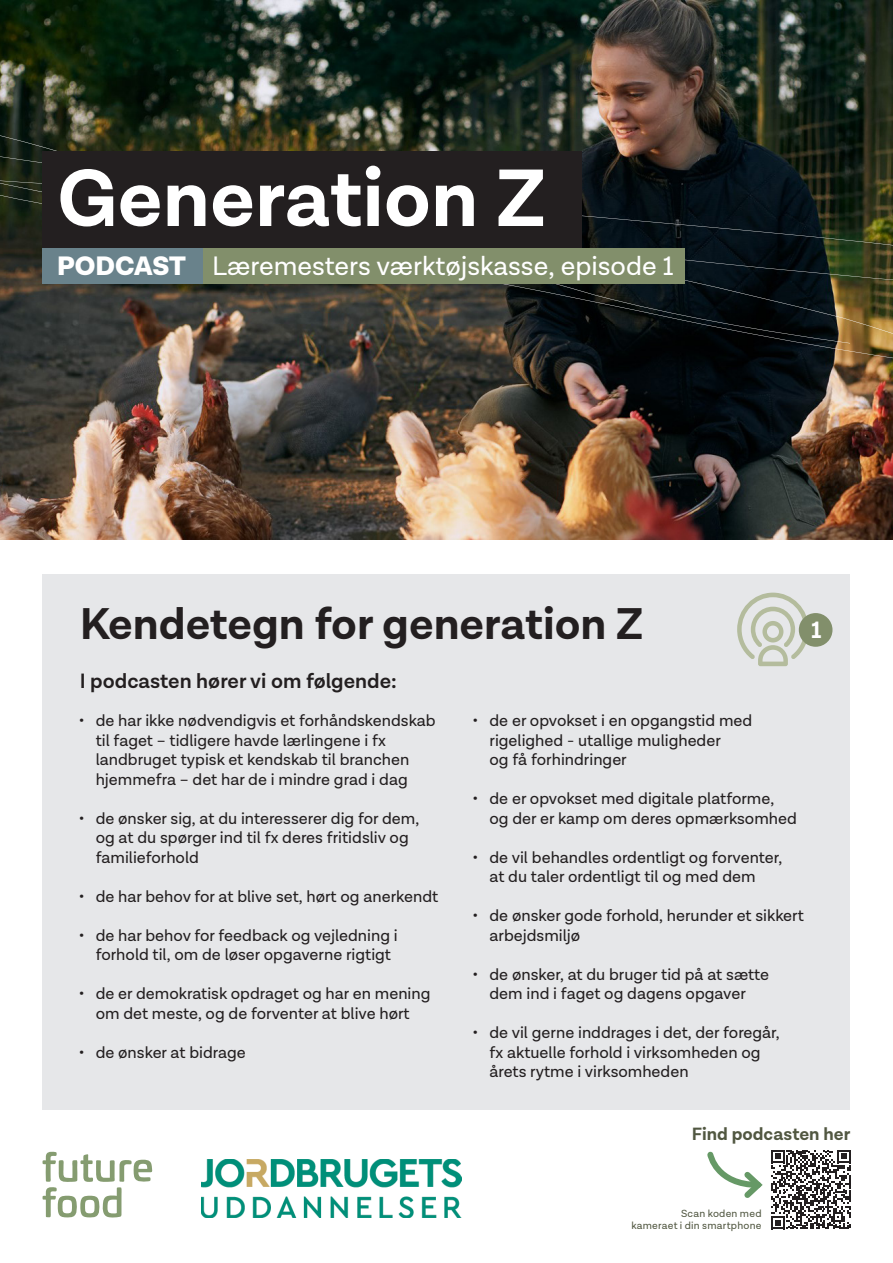
<style>
.page{position:relative;width:893px;height:1263px;background:#fff}
.page>*{position:absolute;margin:0;border:0;box-sizing:border-box;transform-origin:0 0}
.t1{font:700 82.2px "Lota Grotesque";color:#fff}
.t2{font:700 45px "Lota Grotesque";color:#231f20}
.t3{font:27px "Lota Grotesque";color:#fff}
.t4{font:900 27px "Lota Grotesque";letter-spacing:-.005em;color:#fff}
.t5{font:700 23.85px "Lota Grotesque";color:#fff}
.t6{font:600 21px "Lota Grotesque";color:#231f20}
.t7{font:700 18px "Lota Grotesque";color:#515741}
.t8{font:16.5px/19.5px "Lota Grotesque";color:#231f20}
.t9{font:10.5px "Lota Grotesque";letter-spacing:.02em;color:#515741}
</style>
<div class="page">
<div style="left:43px;top:575px;width:807px;height:535px;background:#e6e7e9"></div>
<img style="left:0;top:0;width:893px;height:539px">
<img style="left:0;top:385px;width:893px;height:56px">
<img style="left:0;top:78px;width:893px;height:307px">
<svg style="left:850px;top:180px;width:43px;height:107px;background:#393e1c"></svg>
<img style="left:0;top:104px;width:850px;height:239px">
<svg style="left:43px;top:1152px;width:109px;height:65px"></svg>
<img style="left:201px;top:1159px;width:260px;height:58px">
<div style="left:43px;top:152px;width:539px;height:97px;background:#231f20"></div>
<div style="left:202px;top:249px;width:483px;height:35px;background:#828f6b"></div>
<div style="left:43px;top:249px;width:160px;height:35px;background:#69828b"></div>
<div style="left:799px;top:613px;width:33px;height:34px;background:#828f6b;border-radius:50%"></div>
<svg style="left:737px;top:593px;width:72px;height:73px"></svg>
<svg style="left:707px;top:1150px;width:143px;height:79px"></svg>
<p class="t1" style="left:57px;top:151px;width:490px">Generation Z</p>
<p class="t4" style="left:57px;top:250px;width:130px">PODCAST</p>
<p class="t3" style="left:212px;top:251px;width:463px">Læremesters værktøjskasse, episode 1</p>
<p class="t2" style="left:80px;top:598px;width:565px">Kendetegn for generation Z</p>
<p class="t5" style="left:811px;top:616px;width:12px">1</p>
<p class="t6" style="left:80px;top:668px;width:319px">I podcasten hører vi om følgende:</p>
<p class="t8" style="left:96px;top:711px;width:341px;text-indent:-17px">• de har ikke nødvendigvis et forhåndskendskab til faget – tidligere havde lærlingene i fx landbruget typisk et kendskab til branchen hjemmefra – det har de i mindre grad i dag</p>
<p class="t8" style="left:96px;top:809px;width:325px;text-indent:-17px">• de ønsker sig, at du interesserer dig for dem, og at du spørger ind til fx deres fritidsliv og familieforhold</p>
<p class="t8" style="left:79px;top:887px;width:361px">• de har behov for at blive set, hørt og anerkendt</p>
<p class="t8" style="left:96px;top:926px;width:304px;text-indent:-17px">• de har behov for feedback og vejledning i forhold til, om de løser opgaverne rigtigt</p>
<p class="t8" style="left:79px;top:984px;width:353px;text-align:center">• de er demokratisk opdraget og har en mening om det meste, og de forventer at blive hørt</p>
<p class="t8" style="left:79px;top:1043px;width:169px">• de ønsker at bidrage</p>
<p class="t8" style="left:489px;top:711px;width:264px;text-indent:-17px">• de er opvokset i en opgangstid med rigelighed - utallige muligheder<br>og få forhindringer</p>
<p class="t8" style="left:489px;top:789px;width:309px;text-indent:-17px">• de er opvokset med digitale platforme, og der er kamp om deres opmærksomhed</p>
<p class="t8" style="left:472px;top:848px;width:311px;text-align:center">• de vil behandles ordentligt og forventer, at du taler ordentligt til og med dem</p>
<p class="t8" style="left:489px;top:906px;width:316px;text-indent:-17px">• de ønsker gode forhold, herunder et sikkert arbejdsmiljø</p>
<p class="t8" style="left:472px;top:965px;width:298px;text-align:center">• de ønsker, at du bruger tid på at sætte dem ind i faget og dagens opgaver</p>
<p class="t8" style="left:489px;top:1023px;width:292px;text-indent:-17px">• de vil gerne inddrages i det, der foregår, fx aktuelle forhold i virksomheden og årets rytme i virksomheden</p>
<p class="t7" style="left:692px;top:1123px;width:160px">Find podcasten her</p>
<p class="t9" style="left:681px;top:1207px;width:82px">Scan koden med</p>
<p class="t9" style="left:631px;top:1219px;width:132px">kameraet i din smartphone</p>
</div>
